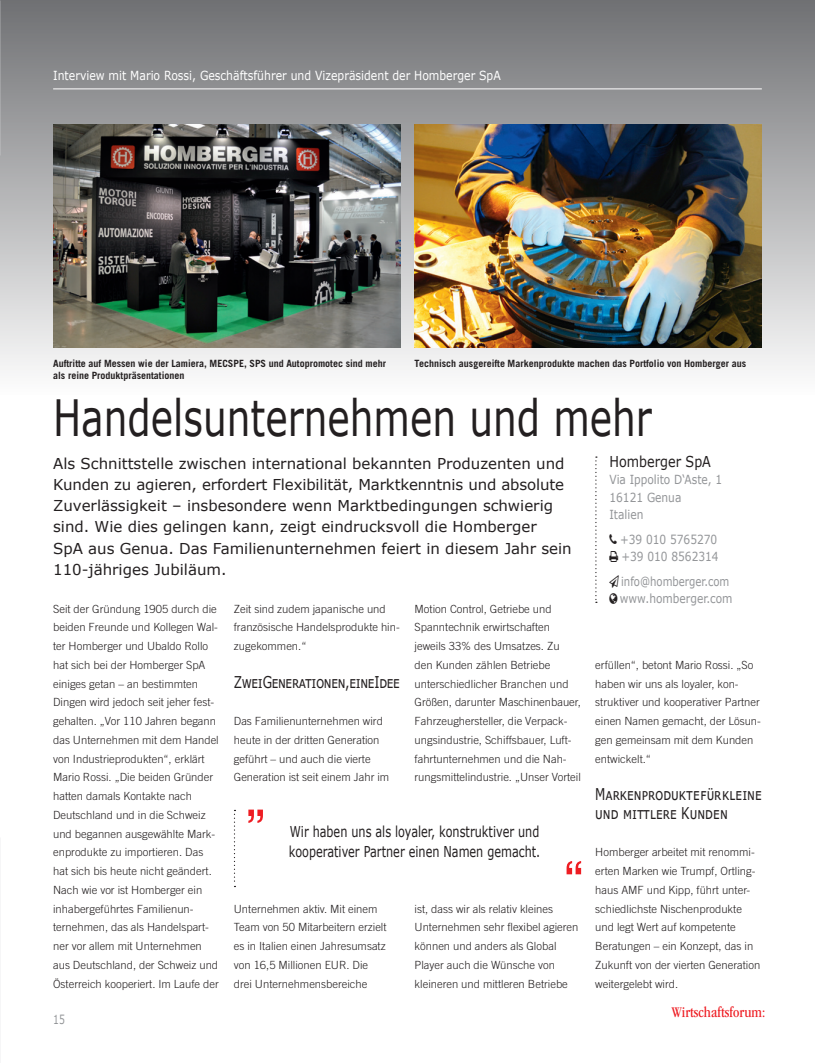
<style>
.page{position:relative;width:815px;height:1063px;background:#fff}
.page>*{position:absolute;margin:0;border:0;box-sizing:border-box;transform-origin:0 0}
.t1{font:50px "Verdana";color:#231f20;scale:.75 1}
.t2{font:16.25px/18.8px "Verdana";letter-spacing:-.005em;color:#231f20;scale:.75 1}
.t3{font:16.25px "Verdana";letter-spacing:-.035em;color:#231f20;scale:.75 1}
.t4{font:condensed 15.25px "ITC Garamond Std";color:#ee1d23}
.t5{font:15px/21.2px "Verdana";color:#231f20}
.t6{font:15px/20px "Verdana";color:#231f20;scale:.75 1}
.t7{font:15px "Verdana";color:#231f20;scale:.85 1}
.t8{font:12.5px "Verdana";color:#fff;scale:.87 1}
.t9{font:12.5px/17.5px "Verdana";color:#939598;scale:.85 1}
.t10{font:12.5px/17.5px "Verdana";color:#939598;scale:.81 1}
.t11{font:12.5px "Verdana";color:#939598;scale:.74 1}
.t12{font:300 11.25px/18.8px "Trade Gothic LT Pro";color:#231f20}
.t13{font:700 10px/12.5px "Trade Gothic LT Pro";color:#231f20}
</style>
<div class="page">
<div style="left:0;top:0;width:815px;height:394px;background:linear-gradient(to bottom,#707173,#fbfaf9)"></div>
<hr style="left:53px;top:89px;width:709px;height:1px;background:#fff">
<img style="left:53px;top:124px;width:347px;height:223px">
<svg style="left:234px;top:810px;width:1px;height:77px"></svg>
<svg style="left:248px;top:810px;width:15px;height:13px"></svg>
<svg style="left:567px;top:861px;width:14px;height:13px"></svg>
<svg style="left:595px;top:456px;width:2px;height:147px"></svg>
<img style="left:415px;top:124px;width:347px;height:223px">
<p class="t8" style="left:53px;top:67px;width:516px">Interview mit Mario Rossi, Geschäftsführer und Vizepräsident der Homberger SpA</p>
<p class="t13" style="left:53px;top:357px;width:334px">Auftritte auf Messen wie der Lamiera, MECSPE, SPS und Autopromotec sind mehr als reine Produktpräsentationen</p>
<p class="t13" style="left:415px;top:357px;width:333px">Technisch ausgereifte Markenprodukte machen das Portfolio von Homberger aus</p>
<h1 class="t1" style="left:53px;top:384px;width:800px">Handelsunternehmen und mehr</h1>
<p class="t5" style="left:53px;top:452px;width:520px">Als Schnittstelle zwischen international bekannten Produzenten und Kunden zu agieren, erfordert Flexibilität, Marktkenntnis und absolute Zuverlässigkeit – insbesondere wenn Marktbedingungen schwierig sind. Wie dies gelingen kann, zeigt eindrucksvoll die Homberger<br>SpA aus Genua. Das Familienunternehmen feiert in diesem Jahr sein 110-jähriges Jubiläum.</p>
<p class="t12" style="left:53px;top:599px;width:167px">Seit der Gründung 1905 durch die beiden Freunde und Kollegen Wal&shy;ter Homberger und Ubaldo Rollo hat sich bei der Homberger SpA einiges getan – an bestimmten<br>Dingen wird jedoch seit jeher fest&shy;gehalten. „Vor 110 Jahren begann das Unternehmen mit dem Handel von Industrieprodukten“, erklärt<br>Mario Rossi. „Die beiden Gründer hatten damals Kontakte nach<br>Deutschland und in die Schweiz und begannen ausgewählte Mark&shy;enprodukte zu importieren. Das hat sich bis heute nicht geändert.<br>Nach wie vor ist Homberger ein inhabergeführtes Familienun&shy;ternehmen, das als Handelspart&shy;ner vor allem mit Unternehmen aus Deutschland, der Schweiz und<br>Österreich kooperiert. Im Laufe der</p>
<p class="t12" style="left:234px;top:599px;width:167px">Zeit sind zudem japanische und französische Handelsprodukte hin&shy;zugekommen.“</p>
<h3 class="t7" style="left:609px;top:451px;width:121px">Homberger SpA</h3>
<p class="t9" style="left:609px;top:471px;width:134px">Via Ippolito D‘Aste, 1<br>16121 Genua<br>Italien</p>
<p class="t9" style="left:620px;top:530px;width:118px">+39 010 5765270 +39 010 8562314</p>
<p class="t10" style="left:620px;top:573px;width:141px">info@homberger.com www.homberger.com</p>
<p class="t12" style="left:415px;top:599px;width:168px">Motion Control, Getriebe und<br>Spanntechnik erwirtschaften jeweils 33% des Umsatzes. Zu<br>den Kunden zählen Betriebe unterschiedlicher Branchen und<br>Größen, darunter Maschinenbauer,<br>Fahrzeughersteller, die Verpack&shy;ungsindustrie, Schiffsbauer, Luft&shy;fahrtunternehmen und die Nah&shy;rungsmittelindustrie. „Unser Vorteil</p>
<p class="t12" style="left:595px;top:655px;width:167px">erfüllen“, betont Mario Rossi. „So haben wir uns als loyaler, kon&shy;struktiver und kooperativer Partner einen Namen gemacht, der Lösun&shy;gen gemeinsam mit dem Kunden entwickelt.“</p>
<h2 class="t2" style="left:595px;top:785px;width:224px">Markenprodukte für kleine und mittlere Kunden</h2>
<p class="t12" style="left:595px;top:843px;width:167px">Homberger arbeitet mit renommi&shy;erten Marken wie Trumpf, Ortling&shy;haus AMF und Kipp, führt unter&shy;schiedlichste Nischenprodukte und legt Wert auf kompetente<br>Beratungen – ein Konzept, das in<br>Zukunft von der vierten Generation weitergelebt wird.</p>
<h2 class="t3" style="left:234px;top:670px;width:223px">Zwei Generationen, eine Idee</h2>
<p class="t12" style="left:234px;top:712px;width:157px">Das Familienunternehmen wird heute in der dritten Generation geführt – und auch die vierte<br>Generation ist seit einem Jahr im</p>
<h3 class="t6" style="left:289px;top:822px;width:337px">Wir haben uns als loyaler, konstruktiver und kooperativer Partner einen Namen gemacht.</h3>
<p class="t12" style="left:234px;top:899px;width:154px">Unternehmen aktiv. Mit einem<br>Team von 50 Mitarbeitern erzielt es in Italien einen Jahresumsatz von 16,5 Millionen EUR. Die drei Unternehmensbereiche</p>
<p class="t12" style="left:415px;top:899px;width:165px">ist, dass wir als relativ kleines<br>Unternehmen sehr flexibel agieren können und anders als Global<br>Player auch die Wünsche von kleineren und mittleren Betriebe</p>
<p class="t11" style="left:53px;top:1011px;width:17px">15</p>
<h3 class="t4" style="left:672px;top:1004px;width:95px">Wirtschaftsforum:</h3>
</div>
